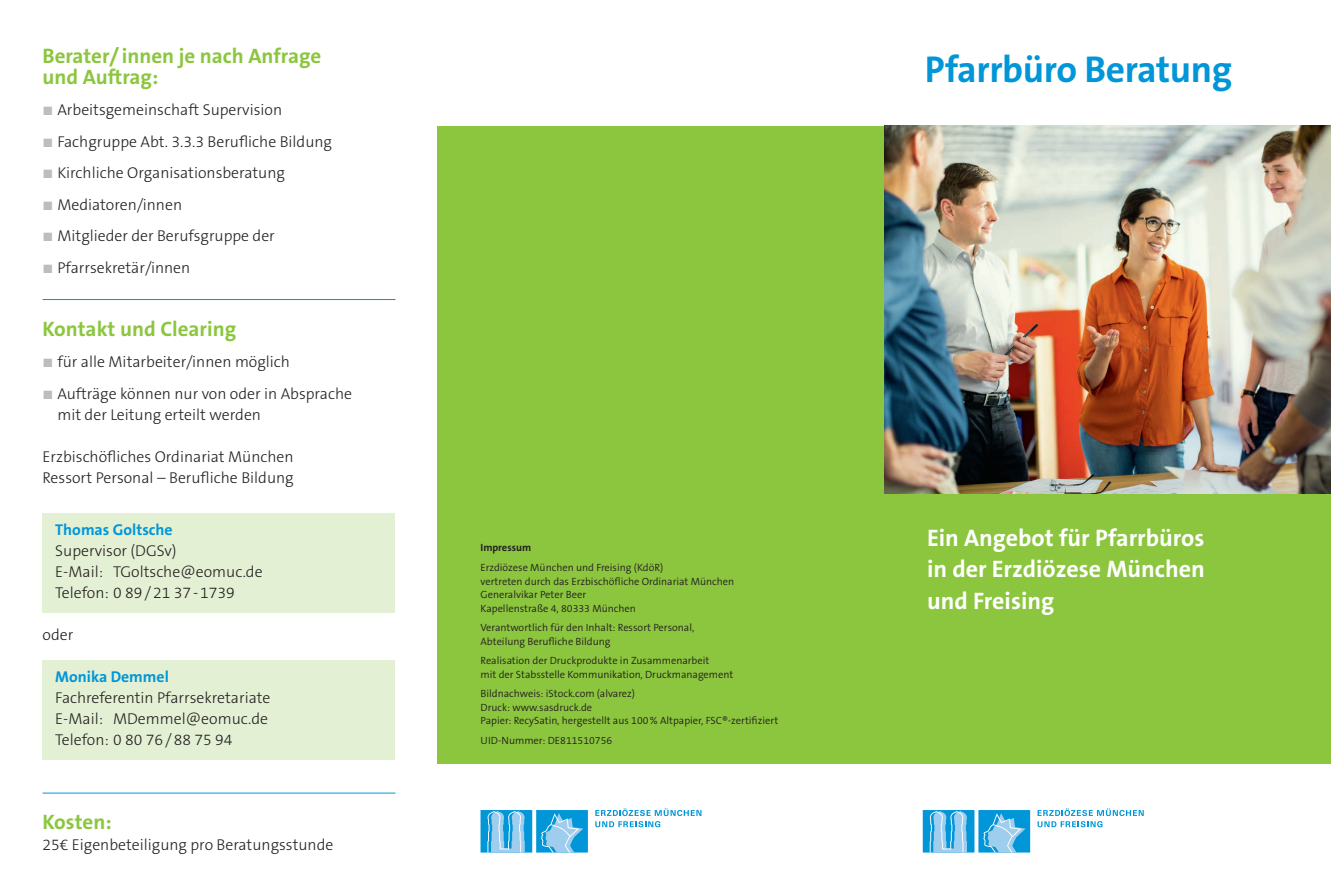
<style>
.page{position:relative;width:1331px;height:893px;background:#fff}
.page>*{position:absolute;margin:0;border:0;box-sizing:border-box;transform-origin:0 0}
.t1{font:700 37.5px "The Sans B W7";letter-spacing:-.01em;color:#0196d7}
.t2{font:700 24px/31.5px "The Sans B W7";color:#fff;text-align:justify}
.t3{font:700 21px/21px "The Sans B W7";color:#8bc63e}
.t4{font:300 15.75px/21px "The Sans B W3";color:#231f20}
.t5{font:700 15.75px "The Sans B W7";color:#0196d7}
.t6{font:300 10.5px/13.5px "The Sans B W4";color:#231f20}
.t7{font:700 10.5px "The Sans B W7";color:#231f20}
.s1{font-family:"Arial";font-weight:400;font-size:18px;color:#bcbdc0}
</style>
<div class="page">
<hr style="left:43px;top:299px;width:352px;height:1px;background:#0196d7">
<div style="left:43px;top:513px;width:352px;height:100px;background:#e4f0d4"></div>
<div style="left:43px;top:660px;width:352px;height:100px;background:#e4f0d4"></div>
<hr style="left:43px;top:793px;width:352px;height:1px;background:#0196d7">
<div style="left:438px;top:126px;width:893px;height:637px;background:#8bc63e"></div>
<img style="left:884px;top:126px;width:447px;height:367px">
<svg style="left:1037px;top:808px;width:107px;height:19px"></svg>
<div style="left:923px;top:810px;width:51px;height:42px;background:#0196d7"></div>
<svg style="left:930px;top:811px;width:37px;height:41px"></svg>
<div style="left:978px;top:810px;width:52px;height:42px;background:#0196d7"></div>
<svg style="left:983px;top:813px;width:43px;height:39px"></svg>
<svg style="left:595px;top:808px;width:106px;height:19px"></svg>
<div style="left:480px;top:810px;width:52px;height:42px;background:#0196d7"></div>
<svg style="left:487px;top:811px;width:38px;height:41px"></svg>
<div style="left:536px;top:810px;width:52px;height:42px;background:#0196d7"></div>
<svg style="left:541px;top:813px;width:42px;height:39px"></svg>
<h3 class="t3" style="left:43px;top:45px;width:280px">Berater/ innen je nach Anfrage und Auftrag:</h3>
<p class="t4" style="left:43px;top:100px;width:241px"><span class="s1">■</span> Arbeitsgemeinschaft Supervision</p>
<p class="t4" style="left:43px;top:131px;width:291px"><span class="s1">■</span> Fachgruppe Abt. 3.3.3 Berufliche Bildung</p>
<p class="t4" style="left:43px;top:163px;width:244px"><span class="s1">■</span> Kirchliche Organisationsberatung</p>
<p class="t4" style="left:43px;top:194px;width:141px"><span class="s1">■</span> Mediatoren/innen</p>
<p class="t4" style="left:43px;top:226px;width:234px"><span class="s1">■</span> Mitglieder der Berufsgruppe der</p>
<p class="t4" style="left:43px;top:257px;width:149px"><span class="s1">■</span> Pfarrsekretär/innen</p>
<h3 class="t3" style="left:43px;top:318px;width:195px">Kontakt und Clearing</h3>
<p class="t4" style="left:43px;top:352px;width:249px"><span class="s1">■</span> für alle Mitarbeiter/innen möglich</p>
<p class="t4" style="left:57px;top:383px;width:296px;text-indent:-15px"><span class="s1">■</span> Aufträge können nur von oder in Absprache mit der Leitung erteilt werden</p>
<p class="t4" style="left:43px;top:446px;width:253px">Erzbischöfliches Ordinariat München<br>Ressort Personal – Berufliche Bildung</p>
<p class="t5" style="left:55px;top:520px;width:119px">Thomas Goltsche</p>
<p class="t4" style="left:55px;top:541px;width:209px">Supervisor (DGSv)<br>E-Mail: TGoltsche@eomuc.de<br>Telefon: 0 89/21 37-1739</p>
<p class="t4" style="left:43px;top:625px;width:32px">oder</p>
<p class="t5" style="left:55px;top:667px;width:115px">Monika Demmel</p>
<p class="t4" style="left:55px;top:688px;width:217px">Fachreferentin Pfarrsekretariate<br>E-Mail: MDemmel@eomuc.de<br>Telefon: 0 80 76/88 75 94</p>
<h3 class="t3" style="left:43px;top:812px;width:71px">Kosten:</h3>
<p class="t4" style="left:43px;top:835px;width:292px">25€ Eigenbeteiligung pro Beratungsstunde</p>
<p class="t7" style="left:480px;top:540px;width:52px">Impressum</p>
<p class="t6" style="left:480px;top:561px;width:255px">Erzdiözese München und Freising (KdöR)<br>vertreten durch das Erzbischöfliche Ordinariat München Generalvikar Peter Beer<br>Kapellenstraße 4, 80333 München</p>
<p class="t6" style="left:480px;top:621px;width:215px">Verantwortlich für den Inhalt: Ressort Personal,<br>Abteilung Berufliche Bildung</p>
<p class="t6" style="left:480px;top:654px;width:254px">Realisation der Druckprodukte in Zusammenarbeit<br>mit der Stabsstelle Kommunikation, Druckmanagement</p>
<p class="t6" style="left:480px;top:687px;width:299px">Bildnachweis: iStock.com (alvarez)<br>Druck: www.sasdruck.de<br>Papier: RecySatin, hergestellt aus 100% Altpapier, FSC®-zertifiziert</p>
<p class="t6" style="left:480px;top:733px;width:133px">UID-Nummer: DE811510756</p>
<h1 class="t1" style="left:925px;top:45px;width:309px">Pfarrbüro Beratung</h1>
<h2 class="t2" style="left:927px;top:522px;width:279px">Ein Angebot für Pfarrbüros in der Erzdiözese München und Freising</h2>
</div>
